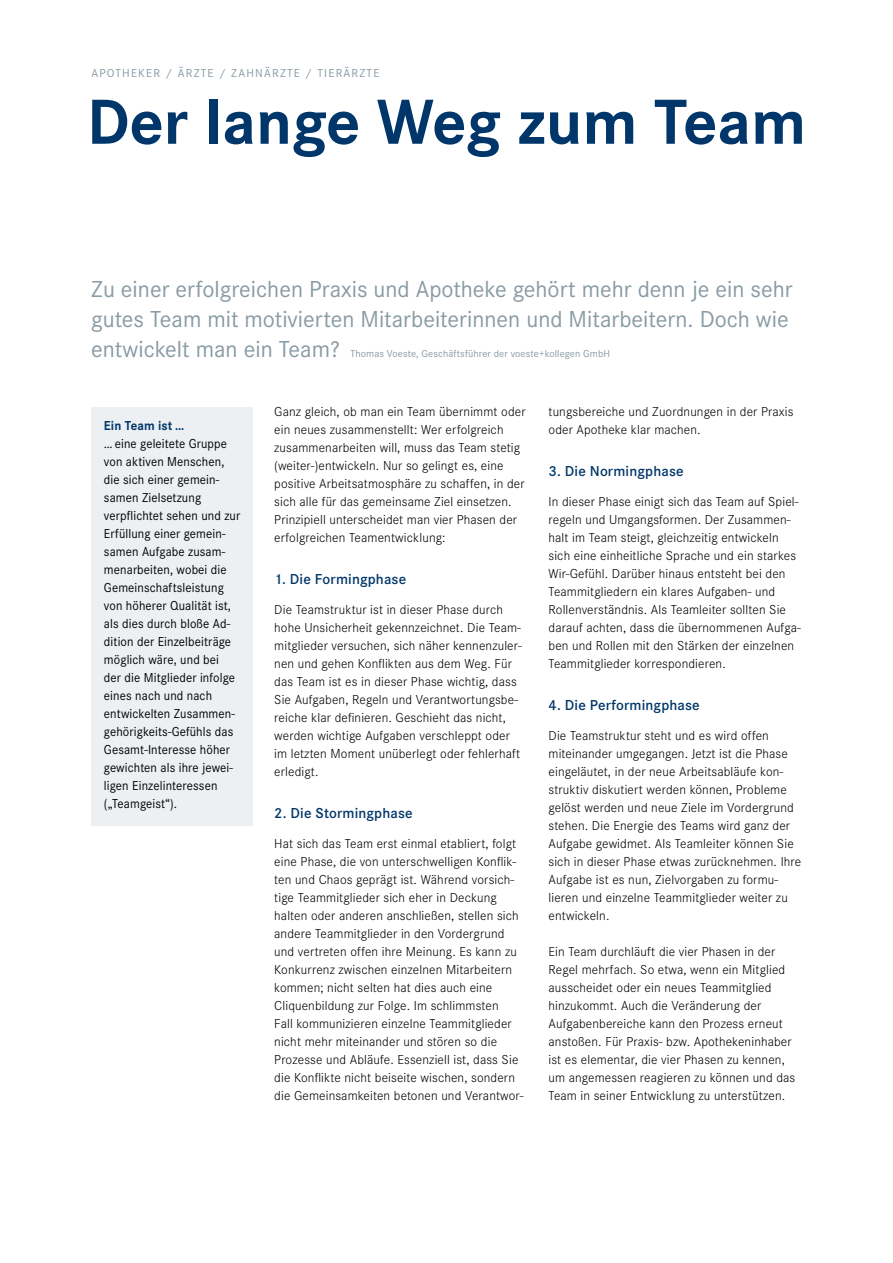
<style>
.page{position:relative;width:893px;height:1263px;background:#fff}
.page>*{position:absolute;margin:0;border:0;box-sizing:border-box;transform-origin:0 0}
.t1{font:700 66px "Corporate S";color:#003669}
.t2{font:24px/30px "Corporate S";color:#899ba4}
.t3{font:600 15px "Corporate S";letter-spacing:.01em;color:#003669}
.t4{font:300 13.5px/18px "Corporate S";letter-spacing:.01em;color:#000}
.t5{font:13.5px/18px "Corporate S";letter-spacing:.01em;color:#000;scale:.95 1}
.t6{font:700 13.5px "Corporate S";letter-spacing:.01em;color:#003669;scale:.95 1}
.t7{font:12px "Corporate S";letter-spacing:.1em;color:#899ba4}
.t8{font:10.5px "Corporate S";letter-spacing:.01em;color:#899ba4}
</style>
<div class="page">
<div style="left:91px;top:407px;width:162px;height:419px;background:#ecf0f2"></div>
<p class="t7" style="left:91px;top:66px;width:289px">Apotheker / Ärzte / Zahnärzte / Tierärzte</p>
<h1 class="t1" style="left:87px;top:84px;width:721px">Der lange Weg zum Team</h1>
<h2 class="t2" style="left:91px;top:274px;width:703px">Zu einer erfolgreichen Praxis und Apotheke gehört mehr denn je ein sehr gutes Team mit motivierten Mitarbeiterinnen und Mitarbeitern. Doch wie entwickelt man ein Team?</h2>
<p class="t8" style="left:350px;top:348px;width:259px">Thomas Voeste, Geschäftsführer der voeste+kollegen GmbH</p>
<p class="t6" style="left:104px;top:418px;width:86px">Ein Team ist …</p>
<p class="t5" style="left:104px;top:434px;width:145px">… eine geleitete Gruppe von aktiven Menschen, die sich einer gemein&shy;samen Zielsetzung verpflichtet sehen und zur<br>Erfüllung einer gemein&shy;samen Aufgabe zusam&shy;menarbeiten, wobei die<br>Gemeinschaftsleistung von höherer Qualität ist, als dies durch bloße Ad&shy;dition der Einzelbeiträge möglich wäre, und bei<br>der die Mitglieder infolge eines nach und nach entwickelten Zusammen&shy;gehörigkeits-Gefühls das<br>Gesamt-I nteresse höher gewichten als ihre jewei&shy;ligen Einzelinteressen („Teamgeist“).</p>
<p class="t4" style="left:274px;top:403px;width:253px">Ganz gleich, ob man ein Team übernimmt oder ein neues zusammenstellt: Wer erfolgreich zusammenarbeiten will, muss das Team stetig (weiter-)entwickeln. Nur so gelingt es, eine positive Arbeitsatmosphäre zu schaffen, in der sich alle für das gemeinsame Ziel einsetzen.<br>Prinzipiell unterscheidet man vier Phasen der erfolgreichen Teamentwicklung:</p>
<p class="t3" style="left:274px;top:571px;width:133px">1. Die Formingphase</p>
<p class="t4" style="left:274px;top:601px;width:249px">Die Teamstruktur ist in dieser Phase durch hohe Unsicherheit gekennzeichnet. Die Team&shy;mitglieder versuchen, sich näher kennenzuler&shy;nen und gehen Konflikten aus dem Weg. Für das Team ist es in dieser Phase wichtig, dass Sie Aufgaben, Regeln und Verantwortungsbe&shy;reiche klar definieren. Geschieht das nicht, werden wichtige Aufgaben verschleppt oder im letzten Moment unüberlegt oder fehlerhaft erledigt.</p>
<p class="t3" style="left:274px;top:805px;width:140px">2. Die Stormingphase</p>
<p class="t4" style="left:274px;top:835px;width:251px">Hat sich das Team erst einmal etabliert, folgt eine Phase, die von unterschwelligen Konflik&shy;ten und Chaos geprägt ist. Während vorsich&shy;tige Teammitglieder sich eher in Deckung halten oder anderen anschließen, stellen sich andere Teammitglieder in den Vordergrund und vertreten offen ihre Meinung. Es kann zu Konkurrenz zwischen einzelnen Mitarbeitern kommen; nicht selten hat dies auch eine Cliquenbildung zur Folge. Im schlimmsten<br>Fall kommunizieren einzelne Teammitglieder nicht mehr miteinander und stören so die Prozesse und Abläufe. Essenziell ist, dass Sie die Konflikte nicht beiseite wischen, sondern die Gemeinsamkeiten betonen und Verantwor-</p>
<p class="t4" style="left:549px;top:403px;width:246px">tungsbereiche und Zuordnungen in der Praxis oder Apotheke klar machen.</p>
<p class="t3" style="left:549px;top:463px;width:137px">3. Die Normingphase</p>
<p class="t4" style="left:549px;top:493px;width:254px">In dieser Phase einigt sich das Team auf Spiel&shy;regeln und Umgangsformen. Der Zusammen&shy;halt im Team steigt, gleichzeitig entwickeln sich eine einheitliche Sprache und ein starkes Wir-Gefühl. Darüber hinaus entsteht bei den Teammitgliedern ein klares Aufgaben- und Rollenverständnis. Als Teamleiter sollten Sie darauf achten, dass die übernommenen Aufga&shy;ben und Rollen mit den Stärken der einzelnen Teammitglieder korrespondieren.</p>
<p class="t3" style="left:549px;top:697px;width:153px">4. Die Performingphase</p>
<p class="t4" style="left:549px;top:727px;width:254px">Die Teamstruktur steht und es wird offen miteinander umgegangen. Jetzt ist die Phase eingeläutet, in der neue Arbeitsabläufe kon&shy;struktiv diskutiert werden können, Probleme gelöst werden und neue Ziele im Vordergrund stehen. Die Energie des Teams wird ganz der Aufgabe gewidmet. Als Teamleiter können Sie sich in dieser Phase etwas zurücknehmen. Ihre Aufgabe ist es nun, Zielvorgaben zu formu&shy;lieren und einzelne Teammitglieder weiter zu entwickeln.</p>
<p class="t4" style="left:549px;top:943px;width:248px">Ein Team durchläuft die vier Phasen in der Regel mehrfach. So etwa, wenn ein Mitglied ausscheidet oder ein neues Teammitglied hinzukommt. Auch die Veränderung der Aufgabenbereiche kann den Prozess erneut anstoßen. Für Praxis- bzw. Apothekeninhaber ist es elementar, die vier Phasen zu kennen, um angemessen reagieren zu können und das Team in seiner Entwicklung zu unterstützen.</p>
</div>
